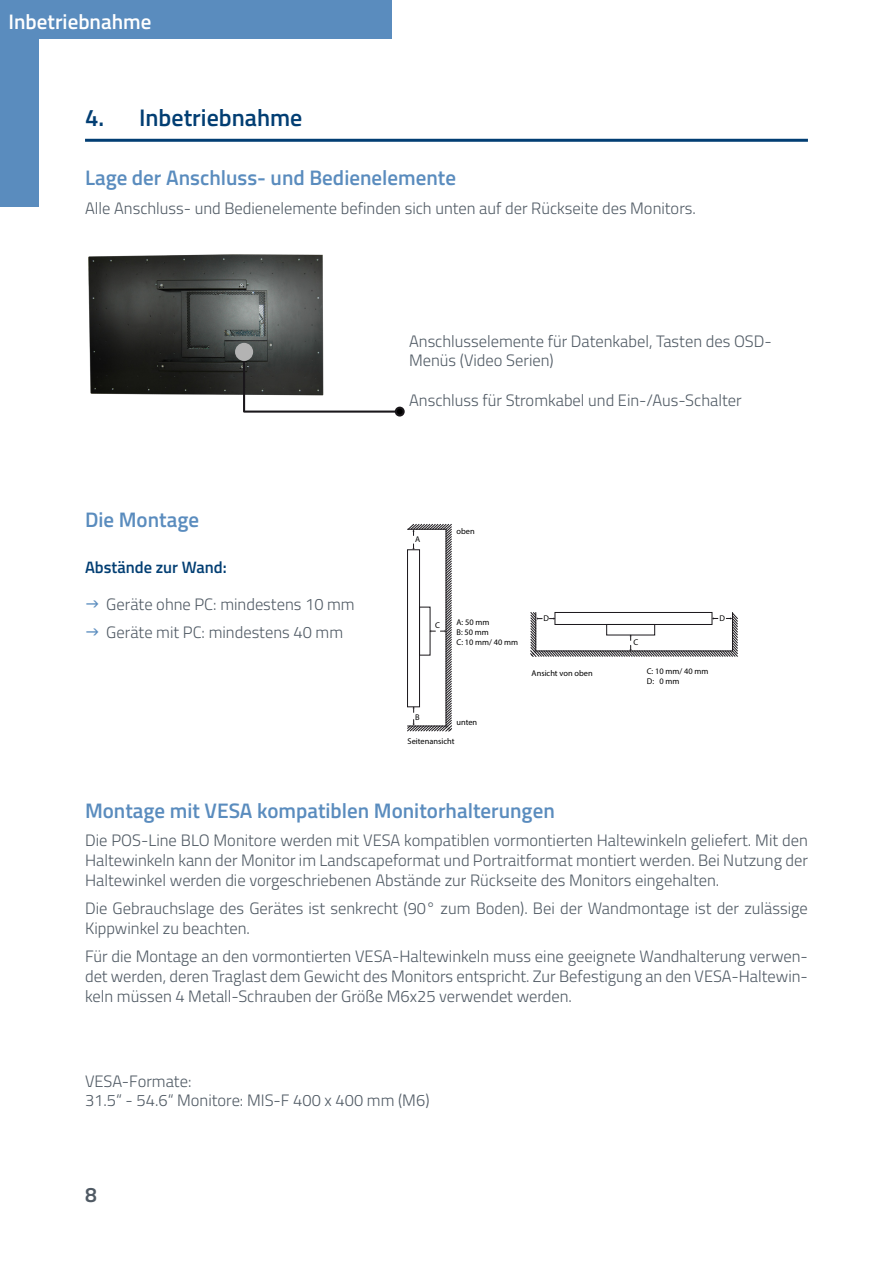
<style>
.page{position:relative;width:893px;height:1263px;background:#fff}
.page>*{position:absolute;margin:0;border:0;box-sizing:border-box;transform-origin:0 0}
.t1{font:600 24px "Titillium Web";color:#023e73}
.Überschrift_2_FORTEC_Integrated{font:600 21px "Titillium Web";color:#5a8cbe}
.t2{font:600 21px "Titillium Web";color:#fff}
.t3{font:600 21px "Titillium Web";color:#505a64}
.Text_FORTEC{font:300 16.5px/19.8px "Titillium Web";color:#505a64;text-align:justify}
.Überschrift_3_FORTEC{font:600 16.5px "Titillium Web";color:#023e73}
.t4{font:8.4px/10.1px "Myriad Pro";color:#000}
</style>
<div class="page">
<div style="left:0;top:0;width:391px;height:38px;background:#5a8cbe"></div>
<div style="left:0;top:32px;width:38px;height:175px;background:#5a8cbe"></div>
<hr style="left:85px;top:139px;width:723px;height:3px;background:#023e73">
<img style="left:88px;top:254px;width:236px;height:159px">
<hr style="left:244px;top:410px;width:156px;height:3px;background:#1a171b">
<div style="left:396px;top:408px;width:8px;height:7px;background:#000;border-radius:50%"></div>
<div style="left:395px;top:407px;width:10px;height:9px;border:2px solid #1a171b;border-radius:50%"></div>
<hr style="left:243px;top:360px;width:2px;height:52px;background:#1a171b">
<div style="left:236px;top:344px;width:16px;height:16px;background:#b3b3b3;border-radius:50%"></div>
<div style="left:235px;top:343px;width:18px;height:18px;border:2px solid #b3b3b3;border-radius:50%"></div>
<svg style="left:407px;top:524px;width:45px;height:208px"></svg>
<svg style="left:530px;top:612px;width:208px;height:45px"></svg>
<p class="t2" style="left:9px;top:6px;width:144px">Inbetriebnahme</p>
<p class="t1" style="left:85px;top:100px;width:219px">4. Inbetriebnahme</p>
<p class="Überschrift_2_FORTEC_Integrated" style="left:85px;top:162px;width:373px">Lage der Anschluss- und Bedienelemente</p>
<p class="Text_FORTEC" style="left:85px;top:197px;width:612px">Alle Anschluss- und Bedienelemente befinden sich unten auf der Rückseite des Monitors.</p>
<p class="Überschrift_2_FORTEC_Integrated" style="left:85px;top:504px;width:115px">Die Montage</p>
<p class="Überschrift_3_FORTEC" style="left:85px;top:554px;width:143px">Abstände zur Wand:</p>
<p class="Text_FORTEC" style="left:106px;top:593px;width:250px">Geräte ohne PC: mindestens 10 mm</p>
<p class="Text_FORTEC" style="left:106px;top:621px;width:238px">Geräte mit PC: mindestens 40 mm</p>
<p class="Text_FORTEC" style="left:409px;top:330px;width:364px">Anschlusselemente für Datenkabel, Tasten des OSD-</p>
<p class="Text_FORTEC" style="left:409px;top:350px;width:146px">Menüs (Video Serien)</p>
<p class="Text_FORTEC" style="left:409px;top:389px;width:334px">Anschluss für Stromkabel und Ein-/Aus-Schalter</p>
<p class="t4" style="left:415px;top:533px;width:7px">A</p>
<p class="t4" style="left:456px;top:526px;width:20px">oben</p>
<p class="t4" style="left:435px;top:620px;width:6px">C</p>
<p class="t4" style="left:456px;top:617px;width:63px">A: 50 mm<br>B: 50 mm<br>C: 10 mm/ 40 mm</p>
<p class="t4" style="left:415px;top:712px;width:6px">B</p>
<p class="t4" style="left:456px;top:717px;width:22px">unten</p>
<p class="t4" style="left:407px;top:736px;width:48px">Seitenansicht</p>
<p class="t4" style="left:543px;top:613px;width:7px">D</p>
<p class="t4" style="left:720px;top:613px;width:7px">D</p>
<p class="t4" style="left:633px;top:637px;width:6px">C</p>
<p class="t4" style="left:532px;top:668px;width:63px">Ansicht von oben</p>
<p class="t4" style="left:647px;top:666px;width:63px">C: 10 mm/ 40 mm<br>D: 0 mm</p>
<p class="Überschrift_2_FORTEC_Integrated" style="left:85px;top:794px;width:471px">Montage mit VESA kompatiblen Monitorhalterungen</p>
<p class="Text_FORTEC" style="left:85px;top:829px;width:724px">Die POS-Line BLO Monitore werden mit VESA kompatiblen vormontierten Haltewinkeln geliefert. Mit den Haltewinkeln kann der Monitor im Landscapeformat und Portraitformat montiert werden. Bei Nutzung der Haltewinkel werden die vorgeschriebenen Abstände zur Rückseite des Monitors eingehalten.</p>
<p class="Text_FORTEC" style="left:85px;top:897px;width:724px">Die Gebrauchslage des Gerätes ist senkrecht (90° zum Boden). Bei der Wandmontage ist der zulässige<br>Kippwinkel zu beachten.</p>
<p class="Text_FORTEC" style="left:85px;top:945px;width:724px">Für die Montage an den vormontierten VESA-Haltewinkeln muss eine geeignete Wandhalterung verwen&shy;det werden, deren Traglast dem Gewicht des Monitors entspricht. Zur Befestigung an den VESA-Haltewin&shy;keln müssen 4 Metall-Schrauben der Größe M6x25 verwendet werden.</p>
<p class="Text_FORTEC" style="left:85px;top:1070px;width:346px">VESA-Formate:<br>31.5“ - 54.6“ Monitore: MIS-F 400 x 400 mm (M6)</p>
<p class="t3" style="left:85px;top:1178px;width:13px">8</p>
</div>
